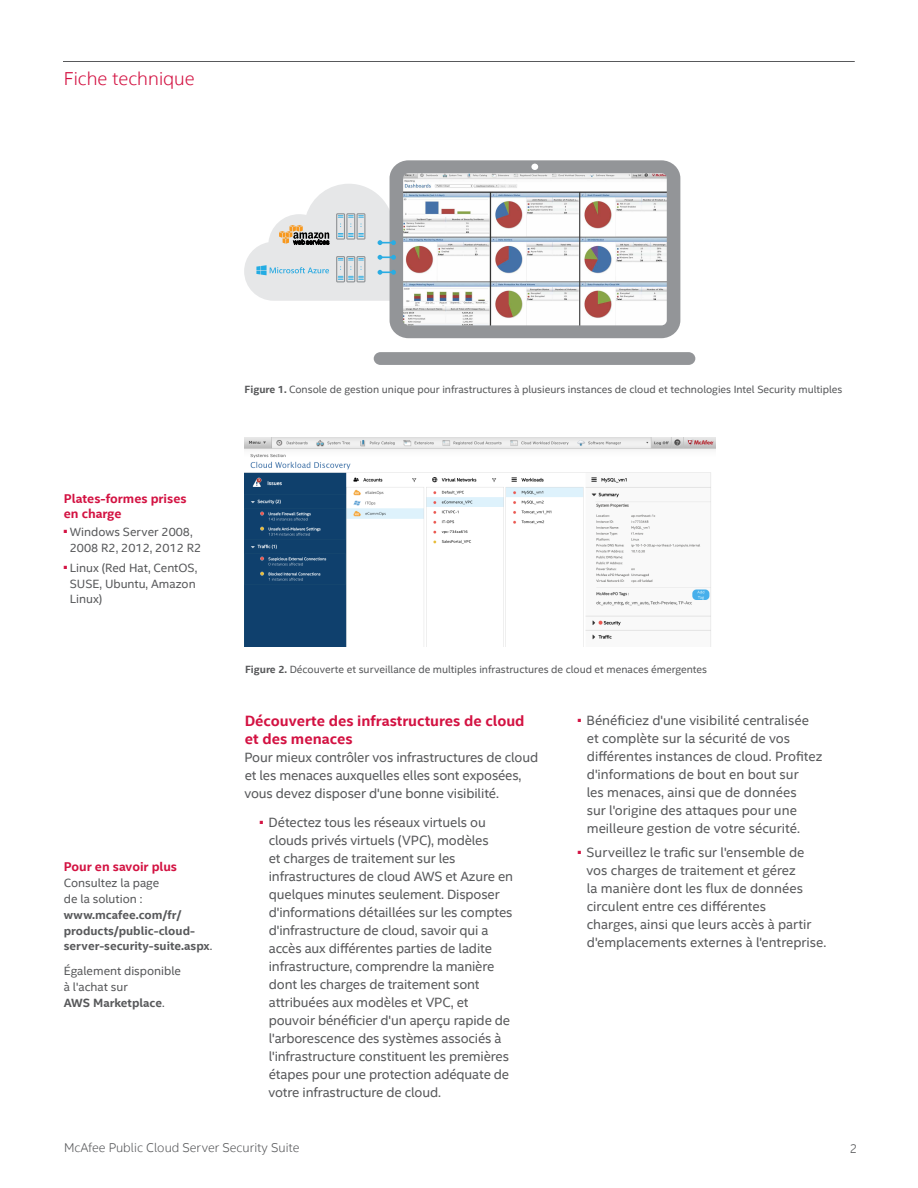
<style>
.page{position:relative;width:918px;height:1188px;background:#fff}
.page>*{position:absolute;margin:0;border:0;box-sizing:border-box;transform-origin:0 0}
.t1{font:300 18.75px "Intel Clear";color:#d31242}
.t2{font:700 15px/18px "Intel Clear";color:#d31242}
.t3{font:13.5px/18px "Intel Clear";letter-spacing:-.01em;color:#58595b}
.t4{font:700 12.75px/15px "Intel Clear";color:#d31242}
.t5{font:300 12.75px "Intel Clear";color:#58595b}
.t6{font:12px/15.8px "Intel Clear";color:#58595b}
.t7{font:700 12px/15.8px "Intel Clear";color:#58595b}
.t8{font:10.5px "Intel Clear";color:#58595b}
.s1{font-weight:700}
.s2{font-weight:400}
</style>
<div class="page">
<hr style="left:63px;top:61px;width:792px;height:1px;background:#58595b">
<img style="left:245px;top:437px;width:471px;height:210px">
<svg style="left:374px;top:160px;width:321px;height:205px"></svg>
<svg style="left:244px;top:184px;width:183px;height:117px"></svg>
<h1 class="t1" style="left:64px;top:66px;width:133px">Fiche technique</h1>
<p class="t8" style="left:245px;top:382px;width:599px"><span class="s1">Figure 1.</span> Console de gestion unique pour infrastructures à plusieurs instances de cloud et technologies Intel Security multiples</p>
<p class="t4" style="left:64px;top:491px;width:124px">Plates-formes prises en charge</p>
<p class="t6" style="left:70px;top:524px;width:133px">Windows Server 2008,<br>2008 R2, 2012, 2012 R2</p>
<p class="t6" style="left:70px;top:560px;width:129px">Linux (Red Hat, CentOS,<br>SUSE, Ubuntu, Amazon<br>Linux)</p>
<p class="t4" style="left:64px;top:859px;width:115px">Pour en savoir plus</p>
<p class="t6" style="left:64px;top:875px;width:97px">Consultez la page de la solution :</p>
<p class="t7" style="left:64px;top:906px;width:150px">www.mcafee.com/fr/ products/public-cloud&shy;server-security-suite.aspx<span class="s2">.</span></p>
<p class="t6" style="left:64px;top:963px;width:119px">Également disponible à l'achat sur<br><span class="s1">AWS Marketplace</span>.</p>
<p class="t8" style="left:245px;top:662px;width:464px"><span class="s1">Figure 2.</span> Découverte et surveillance de multiples infrastructures de cloud et menaces émergentes</p>
<p class="t2" style="left:245px;top:712px;width:281px">Découverte des infrastructures de cloud et des menaces</p>
<p class="t3" style="left:244px;top:748px;width:295px">Pour mieux contrôler vos infrastructures de cloud et les menaces auxquelles elles sont exposées, vous devez disposer d'une bonne visibilité.</p>
<p class="t3" style="left:268px;top:813px;width:246px">Détectez tous les réseaux virtuels ou clouds privés virtuels (VPC), modèles<br>et charges de traitement sur les infrastructures de cloud AWS et Azure en quelques minutes seulement. Disposer d'informations détaillées sur les comptes d'infrastructure de cloud, savoir qui a accès aux différentes parties de ladite infrastructure, comprendre la manière dont les charges de traitement sont attribuées aux modèles et VPC, et pouvoir bénéficier d'un aperçu rapide de l'arborescence des systèmes associés à l'infrastructure constituent les premières étapes pour une protection adéquate de votre infrastructure de cloud.</p>
<p class="t3" style="left:587px;top:711px;width:237px">Bénéficiez d'une visibilité centralisée et complète sur la sécurité de vos différentes instances de cloud. Profitez d'informations de bout en bout sur<br>les menaces, ainsi que de données<br>sur l'origine des attaques pour une meilleure gestion de votre sécurité.</p>
<p class="t3" style="left:586px;top:843px;width:241px">Surveillez le trafic sur l'ensemble de vos charges de traitement et gérez<br>la manière dont les flux de données circulent entre ces différentes<br>charges, ainsi que leurs accès à partir d'emplacements externes à l'entreprise.</p>
<p class="t5" style="left:64px;top:1139px;width:237px">McAfee Public Cloud Server Security Suite</p>
<p class="t5" style="left:850px;top:1140px;width:9px">2</p>
</div>
